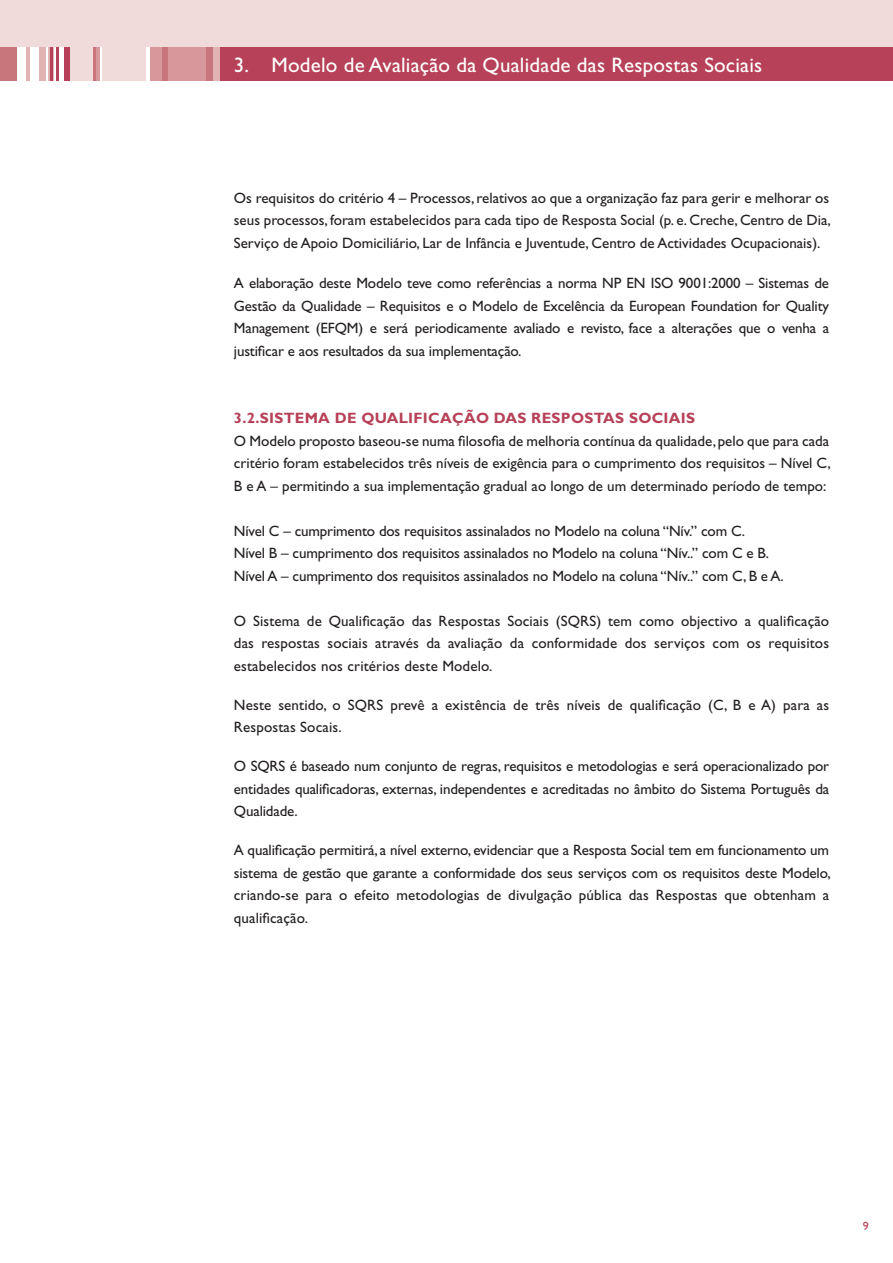
<style>
.page{position:relative;width:893px;height:1263px;background:#fff}
.page>*{position:absolute;margin:0;border:0;box-sizing:border-box;transform-origin:0 0}
.t1{font:21px "Gill Sans";letter-spacing:.01em;color:#fff}
.t2{font:15px/22.5px "Gill Sans";letter-spacing:-.01em;color:#231f20;text-align:justify}
.t3{font:15px/22.5px "Gill Sans";letter-spacing:.01em;color:#231f20}
.t4{font:700 15px "Gill Sans";letter-spacing:.02em;color:#b74158}
.t5{font:12px "Gill Sans";color:#b74158}
</style>
<div class="page">
<div style="left:220px;top:47px;width:673px;height:34px;background:#b74158"></div>
<div style="left:0;top:47px;width:17px;height:34px;background:#c8767c"></div>
<div style="left:69px;top:47px;width:24px;height:34px;background:#f0dbda"></div>
<div style="left:103px;top:47px;width:43px;height:34px;background:#f0dbda"></div>
<hr style="left:27px;top:47px;width:3px;height:34px;background:#e1b3b2">
<div style="left:39px;top:47px;width:7px;height:34px;background:#e1b3b2"></div>
<div style="left:48px;top:47px;width:5px;height:34px;background:#e1b3b2"></div>
<hr style="left:50px;top:47px;width:2px;height:34px;background:#b74158">
<hr style="left:56px;top:47px;width:3px;height:34px;background:#b74158">
<div style="left:64px;top:47px;width:5px;height:34px;background:#b74158"></div>
<hr style="left:93px;top:47px;width:3px;height:34px;background:#c8767c">
<hr style="left:96px;top:47px;width:4px;height:34px;background:#d6989a">
<div style="left:150px;top:47px;width:63px;height:34px;background:#d6989a"></div>
<div style="left:162px;top:47px;width:6px;height:34px;background:#c8767c"></div>
<div style="left:206px;top:47px;width:7px;height:34px;background:#c8767c"></div>
<div style="left:213px;top:47px;width:7px;height:34px;background:#e1b3b2"></div>
<div style="left:0;top:0;width:893px;height:47px;background:#f0dbda"></div>
<h1 class="t1" style="left:234px;top:53px;width:530px">3. Modelo de Avaliação da Qualidade das Respostas Sociais</h1>
<p class="t2" style="left:234px;top:186px;width:598px">Os requisitos do critério 4 – Processos, relativos ao que a organização faz para gerir e melhorar os seus processos, foram estabelecidos para cada tipo de Resposta Social (p. e. Creche, Centro de Dia, Serviço de Apoio Domiciliário, Lar de Infância e Juventude, Centro de Actividades Ocupacionais).</p>
<p class="t2" style="left:234px;top:272px;width:597px">A elaboração deste Modelo teve como referências a norma NP EN ISO 9001:2000 – Sistemas de Gestão da Qualidade – Requisitos e o Modelo de Excelência da European Foundation for Quality Management (EFQM) e será periodicamente avaliado e revisto, face a alterações que o venha a justificar e aos resultados da sua implementação.</p>
<p class="t4" style="left:234px;top:409px;width:463px">3.2.SISTEMA DE QUALIFICAÇÃO DAS RESPOSTAS SOCIAIS</p>
<p class="t2" style="left:234px;top:429px;width:598px">O Modelo proposto baseou-se numa filosofia de melhoria contínua da qualidade, pelo que para cada critério foram estabelecidos três níveis de exigência para o cumprimento dos requisitos – Nível C, B e A – permitindo a sua implementação gradual ao longo de um determinado período de tempo:</p>
<p class="t2" style="left:234px;top:519px;width:551px;text-align:left">Nível C – cumprimento dos requisitos assinalados no Modelo na coluna “Nív.” com C.<br>Nível B – cumprimento dos requisitos assinalados no Modelo na coluna “Nív..” com C e B.<br>Nível A – cumprimento dos requisitos assinalados no Modelo na coluna “Nív..” com C, B e A.</p>
<p class="t2" style="left:234px;top:609px;width:597px">O Sistema de Qualificação das Respostas Sociais (SQRS) tem como objectivo a qualificação das respostas sociais através da avaliação da conformidade dos serviços com os requisitos estabelecidos nos critérios deste Modelo.</p>
<p class="t3" style="left:234px;top:693px;width:597px">Neste sentido, o SQRS prevê a existência de três níveis de qualificação (C, B e A) para as<br>Respostas Socais.</p>
<p class="t2" style="left:234px;top:755px;width:597px">O SQRS é baseado num conjunto de regras, requisitos e metodologias e será operacionalizado por entidades qualificadoras, externas, independentes e acreditadas no âmbito do Sistema Português da Qualidade.</p>
<p class="t2" style="left:234px;top:839px;width:598px">A qualificação permitirá, a nível externo, evidenciar que a Resposta Social tem em funcionamento um sistema de gestão que garante a conformidade dos seus serviços com os requisitos deste Modelo, criando-se para o efeito metodologias de divulgação pública das Respostas que obtenham a qualificação.</p>
<p class="t5" style="left:863px;top:1219px;width:7px">9</p>
</div>
